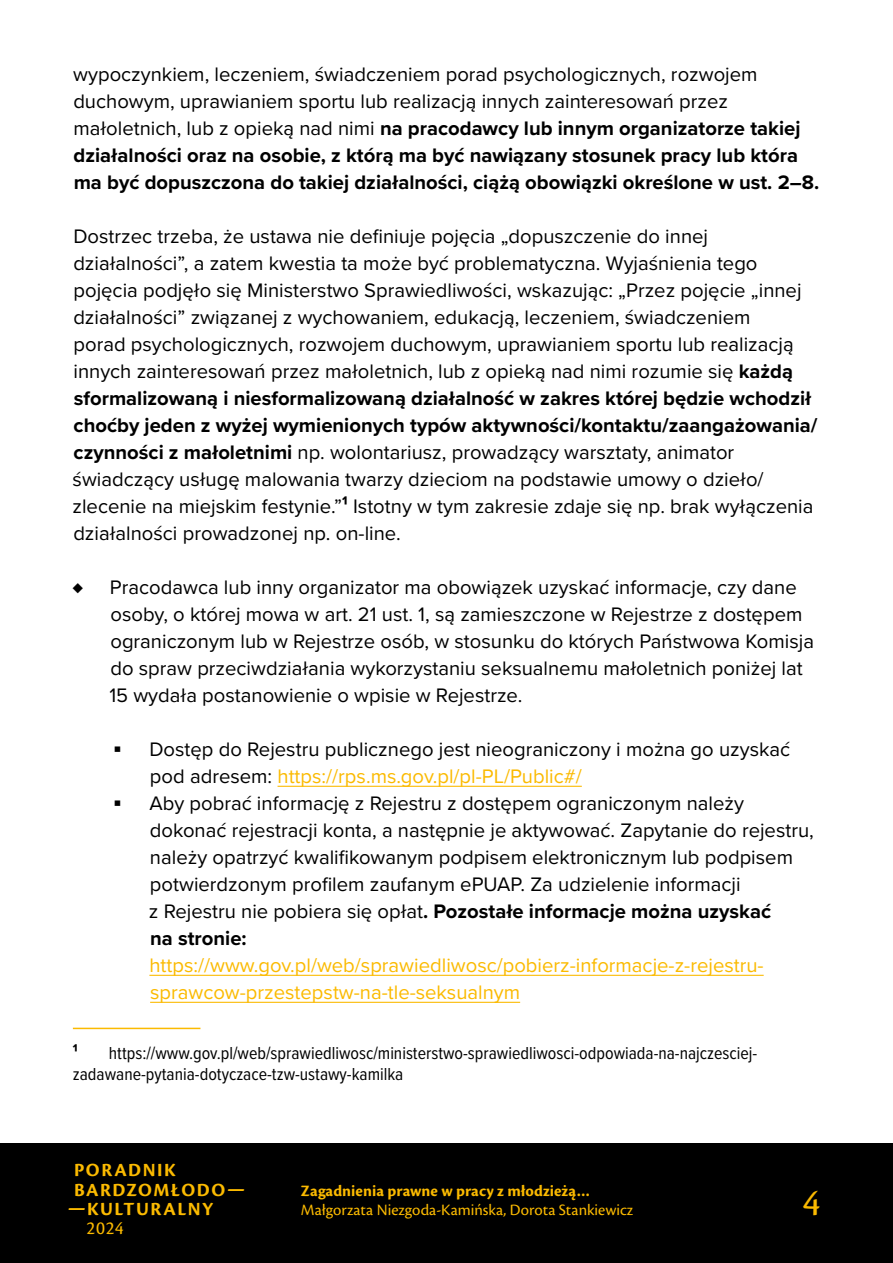
<style>
.page{position:relative;width:893px;height:1263px;background:#fff}
.page>*{position:absolute;margin:0;border:0;box-sizing:border-box;transform-origin:0 0}
.t1{font:39px "Cronos Pro";color:#fbba00}
.a4o{font:20.25px/27px "Proxima Nova";color:#000}
.p1_p2{font:20.25px/27px "Proxima Nova";color:#000}
.a4o-2{font:700 20.25px/27px "Proxima Nova";color:#000}
.p1{font:20.25px/27px "Proxima Nova";color:#000}
.p1_p2-2{font:20.25px/27px "Proxima Nova";color:#fbba00}
.t2{font:700 19.35px "Cronos Pro";letter-spacing:.08em;color:#fbba00}
.t3{font:19.35px "Cronos Pro";color:#fbba00}
.footnote{font:18px/21.6px "Proxima Nova Cond";color:#000}
.footnote-2{font:700 18px "Proxima Nova";color:#000}
.t4{font:16.5px "Cronos Pro";color:#fbba00}
.t5{font:700 16.5px "Cronos Pro";letter-spacing:.005em;color:#fbba00}
.s1{font-weight:400}
.s2{font-weight:700}
.s3{font-family:"Lato"}
.s4{color:#fbba00}
</style>
<div class="page">
<div style="left:0;top:1144px;width:893px;height:119px;background:#000"></div>
<hr style="left:278px;top:786px;width:304px;height:1px;background:#fbba00">
<hr style="left:149px;top:975px;width:615px;height:1px;background:#fbba00">
<hr style="left:150px;top:1002px;width:370px;height:1px;background:#fbba00">
<hr style="left:73px;top:1028px;width:127px;height:1px;background:#fbba00">
<p class="a4o-2" style="left:73px;top:60px;width:747px"><span class="s1">wypoczynkiem, leczeniem, świadczeniem porad psychologicznych, rozwojem duchowym, uprawianiem sportu lub realizacją innych zainteresowań przez małoletnich, lub z opieką nad nimi</span> na pracodawcy lub innym organizatorze takiej działalności oraz na osobie, z którą ma być nawiązany stosunek pracy lub która ma być dopuszczona do takiej działalności, ciążą obowiązki określone w ust. 2–8.</p>
<p class="a4o" style="left:72px;top:222px;width:746px">Dostrzec trzeba, że ustawa nie definiuje pojęcia „dopuszczenie do innej działalności”, a zatem kwestia ta może być problematyczna. Wyjaśnienia tego pojęcia podjęło się Ministerstwo Sprawiedliwości, wskazując: „Przez pojęcie „innej działalności” związanej z wychowaniem, edukacją, leczeniem, świadczeniem<br>porad psychologicznych, rozwojem duchowym, uprawianiem sportu lub realizacją innych zainteresowań przez małoletnich, lub z opieką nad nimi rozumie się <span class="s2">każdą sformalizowaną i niesformalizowaną działalność w zakres której będzie wchodził choćby jeden z wyżej wymienionych typów aktywności/kontaktu/zaangażowania/ czynności z małoletnimi</span> np. wolontariusz, prowadzący warsztaty, animator świadczący usługę malowania twarzy dzieciom na podstawie umowy o dzieło/ zlecenie na miejskim festynie.”<span class="s2">1</span> Istotny w tym zakresie zdaje się np. brak wyłączenia działalności prowadzonej np. on-line.</p>
<p class="p1" style="left:73px;top:573px;width:12px">♦</p>
<p class="p1" style="left:109px;top:573px;width:706px">Pracodawca lub inny organizator ma obowiązek uzyskać informacje, czy dane osoby, o której mowa w art. 21 ust. 1, są zamieszczone w Rejestrze z dostępem ograniczonym lub w Rejestrze osób, w stosunku do których Państwowa Komisja do spraw przeciwdziałania wykorzystaniu seksualnemu małoletnich poniżej lat 15 wydała postanowienie o wpisie w Rejestrze.</p>
<p class="p1_p2" style="left:150px;top:735px;width:642px;text-indent:-37px"><span class="s3">▪</span> Dostęp do Rejestru publicznego jest nieograniczony i można go uzyskać pod adresem: <span class="s4">https://rps.ms.gov.pl/pl-PL/Public#/</span></p>
<p class="p1_p2" style="left:149px;top:789px;width:666px;text-indent:-36px"><span class="s3">▪</span> Aby pobrać informację z Rejestru z dostępem ograniczonym należy dokonać rejestracji konta, a następnie je aktywować. Zapytanie do rejestru, należy opatrzyć kwalifikowanym podpisem elektronicznym lub podpisem potwierdzonym profilem zaufanym ePUAP. Za udzielenie informacji<br>z Rejestru nie pobiera się opłat<span class="s2">. Pozostałe informacje można uzyskać<br>na stronie:</span></p>
<p class="p1_p2-2" style="left:149px;top:951px;width:616px">https://www.gov.pl/web/sprawiedliwosc/pobierz-informacje-z-rejestru&shy;sprawcow-przestepstw-na-tle-seksualnym</p>
<p class="footnote-2" style="left:73px;top:1039px;width:7px">1</p>
<p class="footnote" style="left:73px;top:1041px;width:686px;text-indent:36px">https://www.gov.pl/web/sprawiedliwosc/ministerstwo-sprawiedliwosci-odpowiada-na-najczesciej&shy;zadawane-pytania-dotyczace-tzw-ustawy-kamilka</p>
<p class="t2" style="left:74px;top:1159px;width:103px">PORADNIK</p>
<p class="t2" style="left:74px;top:1178px;width:173px">BARDZOMŁODO—</p>
<p class="t2" style="left:68px;top:1198px;width:147px">—KULTURALNY</p>
<p class="t3" style="left:87px;top:1217px;width:39px">2024</p>
<p class="t5" style="left:301px;top:1181px;width:291px">Zagadnienia prawne w pracy z młodzieżą…</p>
<p class="t4" style="left:301px;top:1200px;width:334px">Małgorzata Niezgoda-Kamińska, Dorota Stankiewicz</p>
<h1 class="t1" style="left:802px;top:1180px;width:20px">4</h1>
</div>
